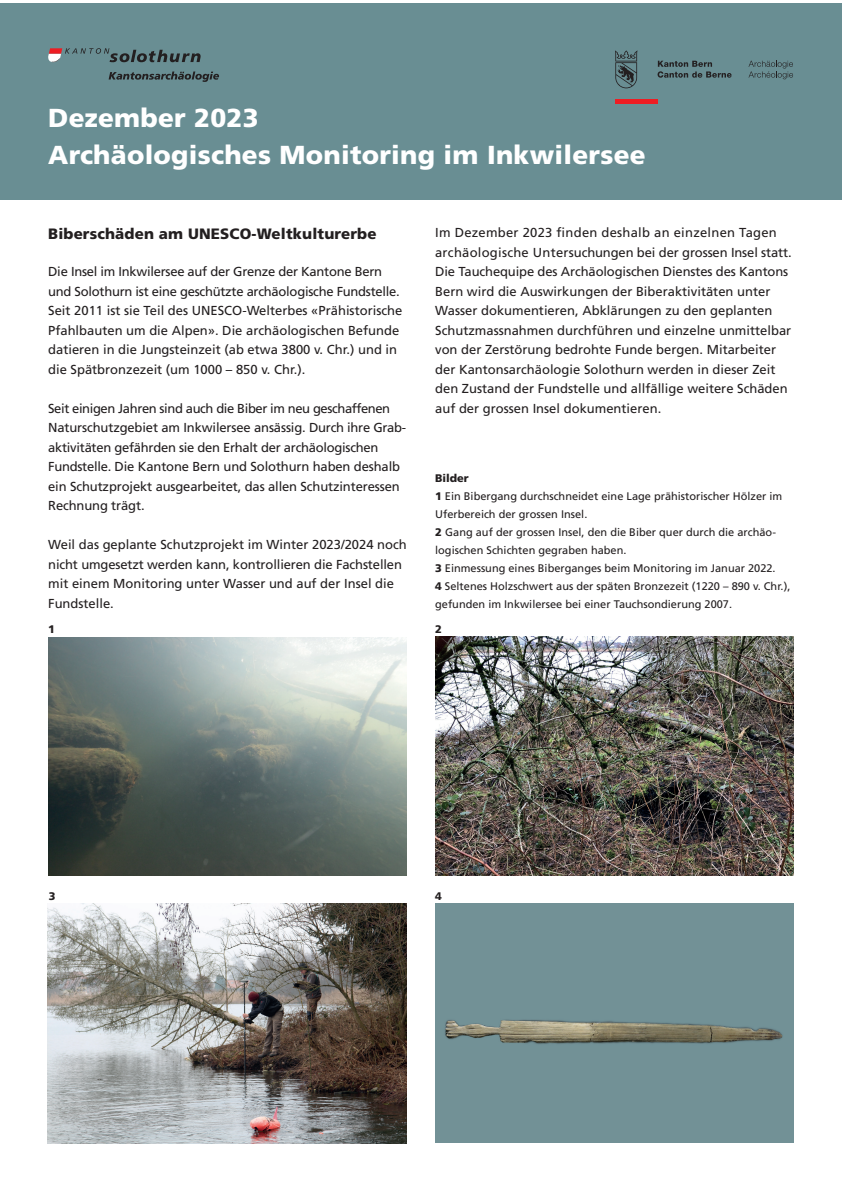
<style>
.page{position:relative;width:842px;height:1191px;background:#fff}
.page>*{position:absolute;margin:0;border:0;box-sizing:border-box;transform-origin:0 0}
.t1{font:900 26px/37px "Frutiger LT Com";letter-spacing:.01em;color:#fff}
.t2{font:900 15px "Frutiger LT Com";letter-spacing:.01em;color:#231f20}
.t3{font:13px/19.5px "Frutiger LT Com";color:#231f20}
.t4{font:11px/18px "Frutiger LT Com";color:#231f20}
.t5{font:900 11px "Frutiger LT Com";color:#231f20}
.s1{font-weight:900}
</style>
<div class="page">
<img style="left:49px;top:637px;width:357px;height:238px">
<div style="left:1px;top:3px;width:841px;height:197px;background:#698e93"></div>
<svg style="left:748px;top:61px;width:45px;height:18px"></svg>
<div style="left:615px;top:99px;width:43px;height:5px;background:#ee1d23"></div>
<svg style="left:615px;top:50px;width:22px;height:38px"></svg>
<svg style="left:657px;top:61px;width:75px;height:17px"></svg>
<img style="left:435px;top:904px;width:359px;height:238px">
<img style="left:435px;top:636px;width:359px;height:239px">
<img style="left:47px;top:904px;width:359px;height:239px">
<svg style="left:48px;top:48px;width:153px;height:14px"></svg>
<svg style="left:109px;top:71px;width:110px;height:11px"></svg>
<h1 class="t1" style="left:48px;top:100px;width:599px">Dezember 2023<br>Archäologisches Monitoring im Inkwilersee</h1>
<p class="t2" style="left:48px;top:224px;width:330px">Biberschäden am UNESCO-Weltkulturerbe</p>
<p class="t3" style="left:48px;top:262px;width:356px">Die Insel im Inkwilersee auf der Grenze der Kantone Bern und Solothurn ist eine geschützte archäologische Fundstelle.<br>Seit 2011 ist sie Teil des UNESCO-Welterbes «Prähistorische Pfahlbauten um die Alpen». Die archäologischen Befunde datieren in die Jungsteinzeit (ab etwa 3800 v. Chr.) und in die Spätbronzezeit (um 1000 – 850 v. Chr.).</p>
<p class="t3" style="left:48px;top:399px;width:360px">Seit einigen Jahren sind auch die Biber im neu geschaffenen Naturschutzgebiet am Inkwilersee ansässig. Durch ihre Grab&shy;aktivitäten gefährden sie den Erhalt der archäologischen Fundstelle. Die Kantone Bern und Solothurn haben deshalb ein Schutzprojekt ausgearbeitet, das allen Schutzinteressen Rechnung trägt.</p>
<p class="t3" style="left:48px;top:535px;width:360px">Weil das geplante Schutzprojekt im Winter 2023/2024 noch nicht umgesetzt werden kann, kontrollieren die Fachstellen mit einem Monitoring unter Wasser und auf der Insel die Fundstelle.</p>
<p class="t3" style="left:435px;top:223px;width:358px">Im Dezember 2023 finden deshalb an einzelnen Tagen archäologische Untersuchungen bei der grossen Insel statt.<br>Die Tauchequipe des Archäologischen Dienstes des Kantons Bern wird die Auswirkungen der Biberaktivitäten unter Wasser dokumentieren, Abklärungen zu den geplanten Schutzmassnahmen durchführen und einzelne unmittelbar von der Zerstörung bedrohte Funde bergen. Mitarbeiter der Kantonsarchäologie Solothurn werden in dieser Zeit den Zustand der Fundstelle und allfällige weitere Schäden auf der grossen Insel dokumentieren.</p>
<p class="t4" style="left:435px;top:469px;width:357px"><span class="s1">Bilder<br>1</span> Ein Bibergang durchschneidet eine Lage prähistorischer Hölzer im Uferbereich der grossen Insel.<br><span class="s1">2</span> Gang auf der grossen Insel, den die Biber quer durch die archäo&shy;logischen Schichten gegraben haben.<br><span class="s1">3</span> Einmessung eines Biberganges beim Monitoring im Januar 2022.<br><span class="s1">4</span> Seltenes Holzschwert aus der späten Bronzezeit (1220 – 890 v. Chr.), gefunden im Inkwilersee bei einer Tauchsondierung 2007.</p>
<p class="t5" style="left:48px;top:622px;width:8px">1</p>
<p class="t5" style="left:435px;top:622px;width:8px">2</p>
<p class="t5" style="left:49px;top:889px;width:8px">3</p>
<p class="t5" style="left:435px;top:889px;width:8px">4</p>
</div>
